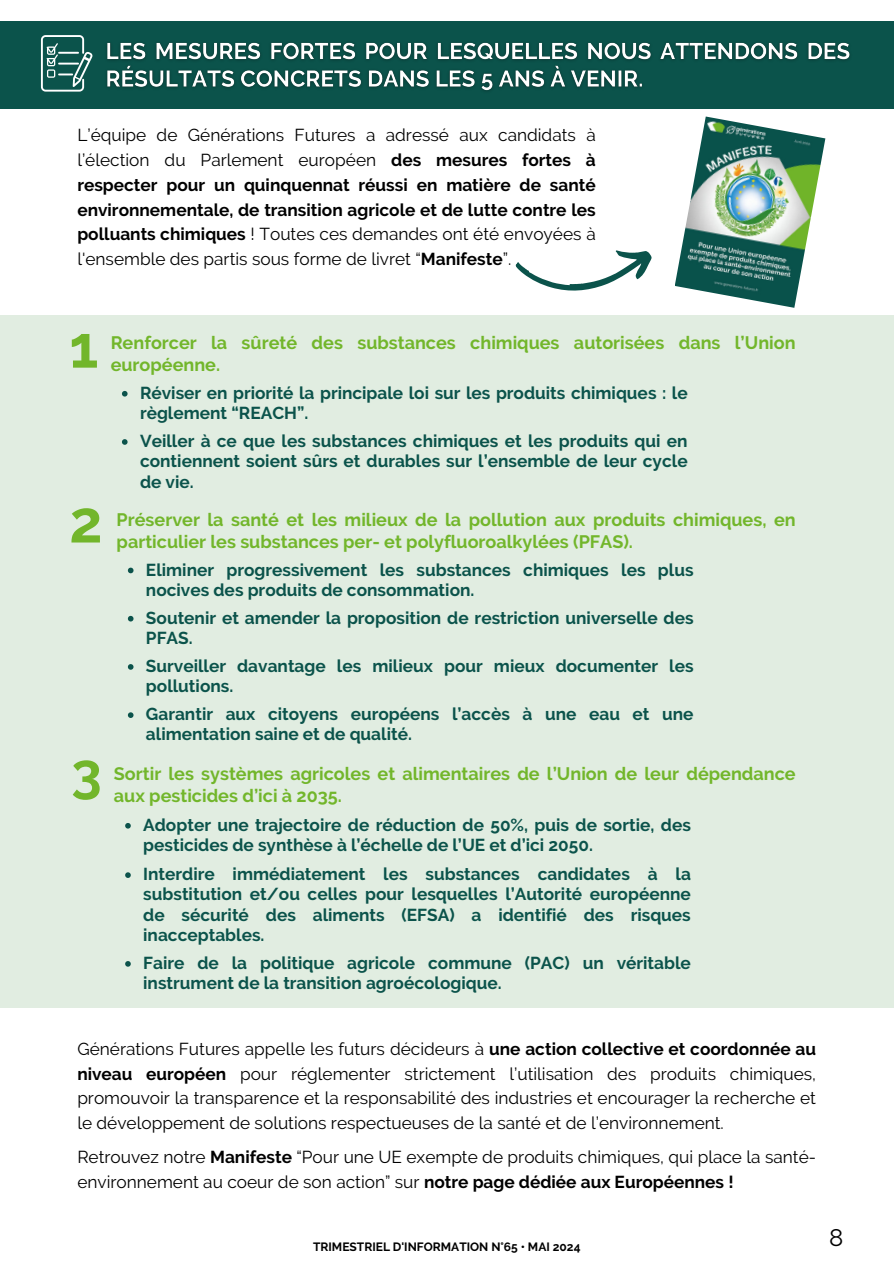
<style>
.page{position:relative;width:894px;height:1264px;background:#fff}
.page>*{position:absolute;margin:0;border:0;box-sizing:border-box;transform-origin:0 0}
.t1{font:700 59.1px "Raleway";color:#72b62b}
.t2{font:700 58.95px "Raleway";color:#72b62b}
.t3{font:700 54.75px "Raleway";color:#72b62b}
.t4{font:24px "Raleway";color:#000}
.t5{font:700 18px/21.3px "Raleway";color:#72b62b}
.t6{font:700 17.25px/20.2px "Raleway";color:#0b534b}
.t7{font:17.25px/24.8px "Raleway";color:#000;text-align:justify}
.t8{font:700 12px "Raleway";color:#000}
.s1{font-weight:700}
</style>
<div class="page">
<div style="left:0;top:315px;width:893px;height:692px;background:#e1ede1"></div>
<div style="left:0;top:21px;width:893px;height:88px;background:#0b534b"></div>
<svg style="left:515px;top:250px;width:137px;height:41px"></svg>
<img style="left:675px;top:116px;width:150px;height:192px">
<img style="left:107px;top:42px;width:743px;height:49px">
<svg style="left:122px;top:391px;width:5px;height:5px"></svg>
<svg style="left:122px;top:439px;width:5px;height:6px"></svg>
<svg style="left:128px;top:567px;width:5px;height:6px"></svg>
<svg style="left:128px;top:616px;width:5px;height:5px"></svg>
<svg style="left:128px;top:664px;width:5px;height:5px"></svg>
<svg style="left:128px;top:712px;width:5px;height:6px"></svg>
<svg style="left:125px;top:823px;width:6px;height:5px"></svg>
<svg style="left:125px;top:872px;width:6px;height:6px"></svg>
<svg style="left:125px;top:961px;width:6px;height:5px"></svg>
<svg style="left:41px;top:35px;width:52px;height:56px"></svg>
<h3 class="t7" style="left:77px;top:123px;width:519px">L’équipe de Générations Futures a adressé aux candidats à l’élection du Parlement européen <span class="s1">des mesures fortes à respecter pour un quinquennat réussi en matière de santé environnementale, de transition agricole et de lutte contre les polluants chimiques</span> ! Toutes ces demandes ont été envoyées à l'ensemble des partis sous forme de livret “<span class="s1">Manifeste</span>”.</h3>
<p class="t2" style="left:69px;top:312px;width:31px">1</p>
<h2 class="t5" style="left:111px;top:332px;width:686px">Renforcer la sûreté des substances chimiques autorisées dans l’Union européenne.</h2>
<p class="t6" style="left:140px;top:382px;width:549px">Réviser en priorité la principale loi sur les produits chimiques : le règlement “REACH”.</p>
<p class="t6" style="left:140px;top:431px;width:549px;text-align:justify">Veiller à ce que les substances chimiques et les produits qui en contiennent soient sûrs et durables sur l’ensemble de leur cycle de vie.</p>
<p class="t5" style="left:117px;top:509px;width:680px">Préserver la santé et les milieux de la pollution aux produits chimiques, en particulier les substances per- et polyfluoroalkylées (PFAS).</p>
<h2 class="t6" style="left:146px;top:559px;width:549px">Eliminer progressivement les substances chimiques les plus nocives des produits de consommation.</h2>
<p class="t6" style="left:146px;top:607px;width:549px">Soutenir et amender la proposition de restriction universelle des<br>PFAS.</p>
<p class="t1" style="left:69px;top:487px;width:35px">2</p>
<p class="t3" style="left:71px;top:740px;width:32px">3</p>
<p class="t6" style="left:146px;top:655px;width:549px">Surveiller davantage les milieux pour mieux documenter les pollutions.</p>
<p class="t6" style="left:146px;top:704px;width:549px">Garantir aux citoyens européens l’accès à une eau et une alimentation saine et de qualité.</p>
<p class="t5" style="left:114px;top:763px;width:683px">Sortir les systèmes agricoles et alimentaires de l’Union de leur dépendance aux pesticides d’ici à 2035.</p>
<h2 class="t6" style="left:143px;top:814px;width:549px">Adopter une trajectoire de réduction de 50%, puis de sortie, des pesticides de synthèse à l’échelle de l’UE et d’ici 2050.</h2>
<p class="t6" style="left:143px;top:864px;width:549px;text-align:justify">Interdire immédiatement les substances candidates à la substitution et/ou celles pour lesquelles l’Autorité européenne de sécurité des aliments (EFSA) a identifié des risques inacceptables.</p>
<p class="t6" style="left:143px;top:952px;width:549px">Faire de la politique agricole commune (PAC) un véritable instrument de la transition agroécologique.</p>
<h3 class="t7" style="left:77px;top:1036px;width:740px">Générations Futures appelle les futurs décideurs à <span class="s1">une action collective et coordonnée au niveau européen</span> pour réglementer strictement l’utilisation des produits chimiques, promouvoir la transparence et la responsabilité des industries et encourager la recherche et le développement de solutions respectueuses de la santé et de l’environnement.</h3>
<h3 class="t7" style="left:77px;top:1144px;width:740px">Retrouvez notre <span class="s1">Manifeste</span> “Pour une UE exempte de produits chimiques, qui place la santé&shy;environnement au coeur de son action” sur <span class="s1">notre page dédiée aux Européennes !</span></h3>
<p class="t8" style="left:313px;top:1239px;width:269px">TRIMESTRIEL D'INFORMATION N°65 • MAI 2024</p>
<p class="t4" style="left:828px;top:1222px;width:16px">8</p>
</div>
